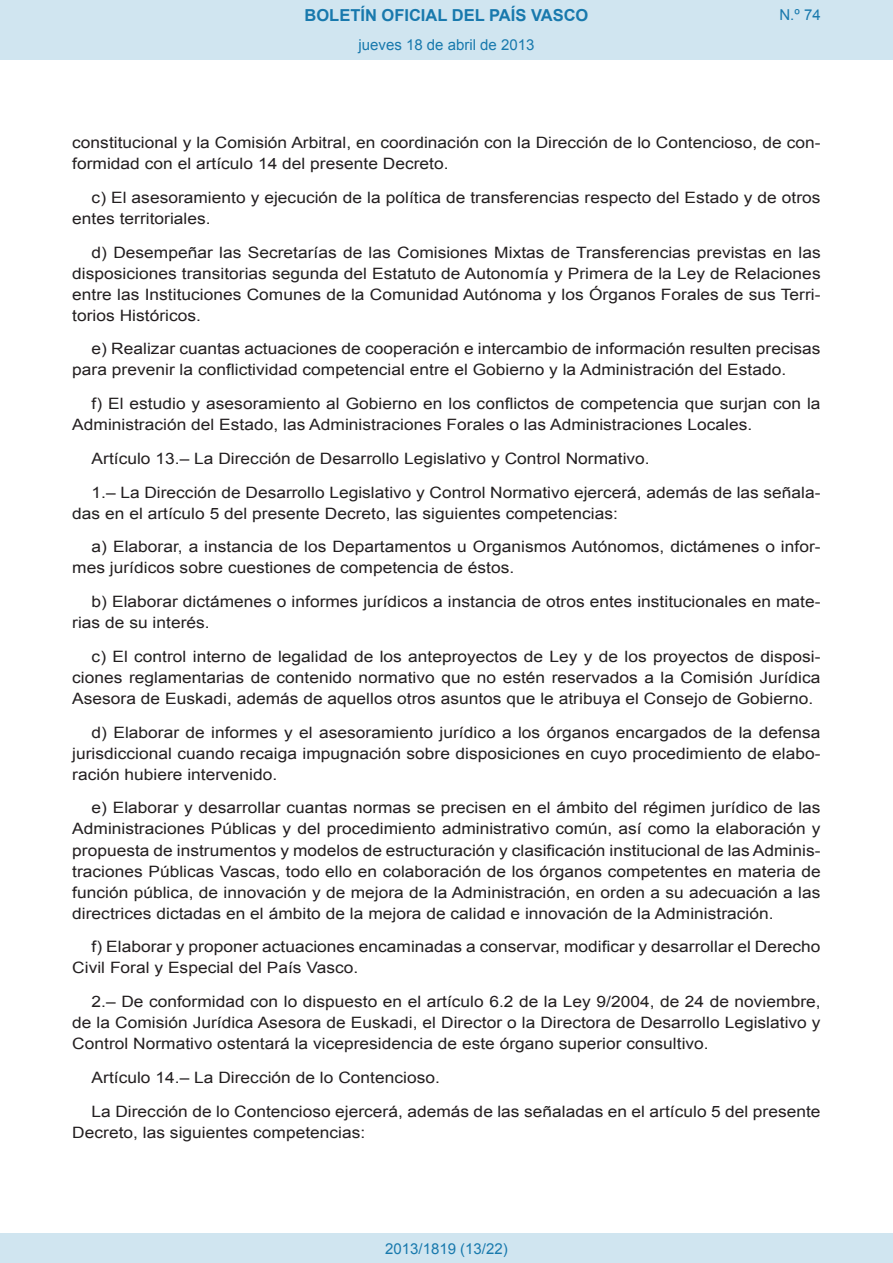
<style>
.page{position:relative;width:893px;height:1263px;background:#fff}
.page>*{position:absolute;margin:0;border:0;box-sizing:border-box;transform-origin:0 0}
.t1{font:700 16.5px "Arial";color:#1879ad}
.BOPVDetalle{font:15.6px/21px "Arial";color:#231f20;scale:1.11 1}
.Paginacion_Centro{font:15px "Arial";color:#1879ad}
</style>
<div class="page">
<div style="left:0;top:0;width:893px;height:60px;background:#d0e5f0"></div>
<div style="left:0;top:1233px;width:893px;height:30px;background:#d0e5f0"></div>
<p class="t1" style="left:305px;top:4px;width:285px">BOLETÍN OFICIAL DEL PAÍS VASCO</p>
<p class="Paginacion_Centro" style="left:358px;top:35px;width:177px">jueves 18 de abril de 2013</p>
<p class="Paginacion_Centro" style="left:779px;top:5px;width:43px">N.º 74</p>
<p class="BOPVDetalle" style="left:72px;top:132px;width:676px">constitucional y la Comisión Arbitral, en coordinación con la Dirección de lo Contencioso, de con&shy;formidad con el artículo 14 del presente Decreto.</p>
<p class="BOPVDetalle" style="left:72px;top:187px;width:675px;text-indent:19px">c) El asesoramiento y ejecución de la política de transferencias respecto del Estado y de otros entes territoriales.</p>
<p class="BOPVDetalle" style="left:72px;top:242px;width:676px;text-align:justify;text-indent:19px">d) Desempeñar las Secretarías de las Comisiones Mixtas de Transferencias previstas en las disposiciones transitorias segunda del Estatuto de Autonomía y Primera de la Ley de Relaciones entre las Instituciones Comunes de la Comunidad Autónoma y los Órganos Forales de sus Terri&shy;torios Históricos.</p>
<p class="BOPVDetalle" style="left:72px;top:339px;width:676px;text-indent:19px">e) Realizar cuantas actuaciones de cooperación e intercambio de información resulten precisas para prevenir la conflictividad competencial entre el Gobierno y la Administración del Estado.</p>
<p class="BOPVDetalle" style="left:72px;top:393px;width:676px;text-indent:19px">f) El estudio y asesoramiento al Gobierno en los conflictos de competencia que surjan con la<br>Administración del Estado, las Administraciones Forales o las Administraciones Locales.</p>
<p class="BOPVDetalle" style="left:92px;top:448px;width:504px">Artículo 13.– La Dirección de Desarrollo Legislativo y Control Normativo.</p>
<p class="BOPVDetalle" style="left:72px;top:482px;width:676px;text-indent:19px">1.– La Dirección de Desarrollo Legislativo y Control Normativo ejercerá, además de las señala&shy;das en el artículo 5 del presente Decreto, las siguientes competencias:</p>
<p class="BOPVDetalle" style="left:72px;top:537px;width:676px;text-indent:19px">a) Elaborar, a instancia de los Departamentos u Organismos Autónomos, dictámenes o infor&shy;mes jurídicos sobre cuestiones de competencia de éstos.</p>
<p class="BOPVDetalle" style="left:72px;top:591px;width:676px;text-indent:19px">b) Elaborar dictámenes o informes jurídicos a instancia de otros entes institucionales en mate&shy;rias de su interés.</p>
<p class="BOPVDetalle" style="left:72px;top:646px;width:676px;text-align:justify;text-indent:19px">c) El control interno de legalidad de los anteproyectos de Ley y de los proyectos de disposi&shy;ciones reglamentarias de contenido normativo que no estén reservados a la Comisión Jurídica Asesora de Euskadi, además de aquellos otros asuntos que le atribuya el Consejo de Gobierno.</p>
<p class="BOPVDetalle" style="left:72px;top:722px;width:676px;text-align:justify;text-indent:19px">d) Elaborar de informes y el asesoramiento jurídico a los órganos encargados de la defensa jurisdiccional cuando recaiga impugnación sobre disposiciones en cuyo procedimiento de elabo&shy;ración hubiere intervenido.</p>
<p class="BOPVDetalle" style="left:72px;top:798px;width:676px;text-align:justify;text-indent:19px">e) Elaborar y desarrollar cuantas normas se precisen en el ámbito del régimen jurídico de las Administraciones Públicas y del procedimiento administrativo común, así como la elaboración y propuesta de instrumentos y modelos de estructuración y clasificación institucional de las Adminis&shy;traciones Públicas Vascas, todo ello en colaboración de los órganos competentes en materia de función pública, de innovación y de mejora de la Administración, en orden a su adecuación a las directrices dictadas en el ámbito de la mejora de calidad e innovación de la Administración.</p>
<p class="BOPVDetalle" style="left:72px;top:936px;width:676px;text-indent:19px">f) Elaborar y proponer actuaciones encaminadas a conservar, modificar y desarrollar el Derecho<br>Civil Foral y Especial del País Vasco.</p>
<p class="BOPVDetalle" style="left:72px;top:991px;width:676px;text-align:justify;text-indent:19px">2.– De conformidad con lo dispuesto en el artículo 6.2 de la Ley 9/2004, de 24 de noviembre, de la Comisión Jurídica Asesora de Euskadi, el Director o la Directora de Desarrollo Legislativo y Control Normativo ostentará la vicepresidencia de este órgano superior consultivo.</p>
<p class="BOPVDetalle" style="left:92px;top:1067px;width:315px">Artículo 14.– La Dirección de lo Contencioso.</p>
<p class="BOPVDetalle" style="left:72px;top:1101px;width:676px;text-indent:19px">La Dirección de lo Contencioso ejercerá, además de las señaladas en el artículo 5 del presente<br>Decreto, las siguientes competencias:</p>
<p class="Paginacion_Centro" style="left:385px;top:1238px;width:124px">2013/1819 (13/22)</p>
</div>
